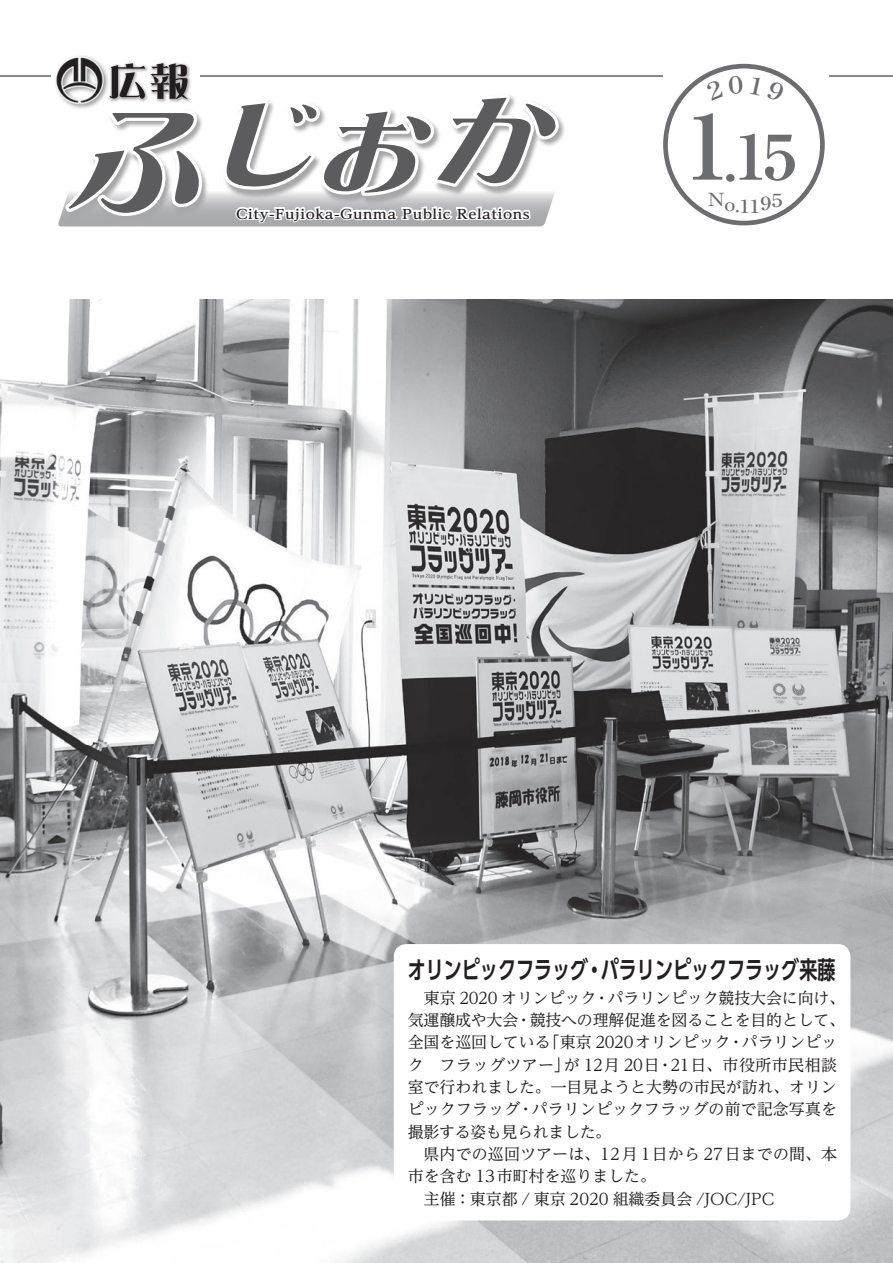
<style>
.page{position:relative;width:893px;height:1263px;background:#fff}
.page>*{position:absolute;margin:0;border:0;box-sizing:border-box;transform-origin:0 0}
.t1{font:700 61.65px "Ryumin Pr 6";color:#6c6d70;scale:1.1 1}
.t2{font:700 24.45px "UD Shin Go Pr 6 De";color:#231f20;scale:.74 1}
.t3{font:500 18px "Ryumin Pr 6";color:#6c6d70;scale:1.2 1}
.t4{font:15.9px/22.4px "UD Reimin Pr 6";color:#231f20}
.t5{font:15.9px "UD Reimin Pr 6";letter-spacing:.03em;color:#231f20}
.t6{font:700 13.05px "UD Reimin Pr 6";letter-spacing:.04em;color:#231f20;scale:1.11 1}
.s1{font-size:88.8px}
.s2{font-size:53.1px}
</style>
<div class="page">
<hr style="left:0;top:75px;width:893px;height:2px;background:#231f20">
<img style="left:0;top:300px;width:893px;height:963px">
<div style="left:394px;top:944px;width:456px;height:276px;background:#fff;border-radius:13px"></div>
<hr style="left:664px;top:75px;width:165px;height:4px;background:#fff">
<img style="left:60px;top:120px;width:505px;height:107px">
<svg style="left:64px;top:95px;width:497px;height:122px"></svg>
<svg style="left:69px;top:98px;width:487px;height:92px"></svg>
<svg style="left:58px;top:190px;width:498px;height:36px"></svg>
<div style="left:51px;top:58px;width:149px;height:22px;background:#fff"></div>
<div style="left:54px;top:54px;width:56px;height:56px;background:#231f20;opacity:.5"></div>
<img style="left:54px;top:54px;width:52px;height:53px">
<img style="left:103px;top:56px;width:93px;height:51px">
<svg style="left:110px;top:63px;width:78px;height:36px"></svg>
<div style="left:661px;top:61px;width:166px;height:167px;border:10px solid #fff;border-radius:50%"></div>
<div style="left:663px;top:64px;width:162px;height:161px;border:5px solid #6c6d70;border-radius:50%"></div>
<svg style="left:688px;top:61px;width:112px;height:156px"></svg>
<p class="t6" style="left:236px;top:203px;width:146px">City-Fujioka-Gunma</p>
<p class="t6" style="left:402px;top:203px;width:45px">Public</p>
<p class="t6" style="left:457px;top:203px;width:67px">Relations</p>
<h1 class="t1" style="left:685px;top:108px;width:103px"><span class="s1">1</span><span class="s2">.</span>15</h1>
<p class="t3" style="left:735px;top:191px;width:41px">.1195</p>
<p class="t3" style="left:708px;top:188px;width:24px">No</p>
<h2 class="t2" style="left:408px;top:950px;width:579px">オリンピックフラッグ・パラリンピックフラッグ来藤</h2>
<p class="t4" style="left:594px;top:986px;width:253px">・パラリンピック競技大会に向け、</p>
<p class="t4" style="left:516px;top:986px;width:331px;text-indent:-92px">東京 2020 オリンピック<br>・競技への理解促進を図ることを目的として、</p>
<p class="t4" style="left:408px;top:1008px;width:112px">気運醸成や大会</p>
<p class="t4" style="left:544px;top:1031px;width:188px">「東京 2020オリンピック</p>
<p class="t4" style="left:728px;top:1031px;width:111px">・パラリンピッ</p>
<p class="t4" style="left:408px;top:1031px;width:144px">全国を巡回している</p>
<p class="t5" style="left:408px;top:1052px;width:164px">ク　フラッグツアー」</p>
<p class="t4" style="left:408px;top:1075px;width:431px">室で行われました。一目見ようと大勢の市民が訪れ、オリン</p>
<p class="t4" style="left:518px;top:1098px;width:321px">・パラリンピックフラッグの前で記念写真を</p>
<p class="t5" style="left:670px;top:1052px;width:168px">21日、市役所市民相談</p>
<p class="t4" style="left:564px;top:1053px;width:97px">が 12月 20日</p>
<p class="t4" style="left:657px;top:1053px;width:17px">・</p>
<p class="t4" style="left:408px;top:1098px;width:431px">ピックフラッグ<br>撮影する姿も見られました。<br>　県内での巡回ツアーは、12月１日から 27 日までの間、本市を含む 13市町村を巡りました。<br>　主催：東京都 / 東京 2020 組織委員会 /JOC/JPC</p>
</div>
